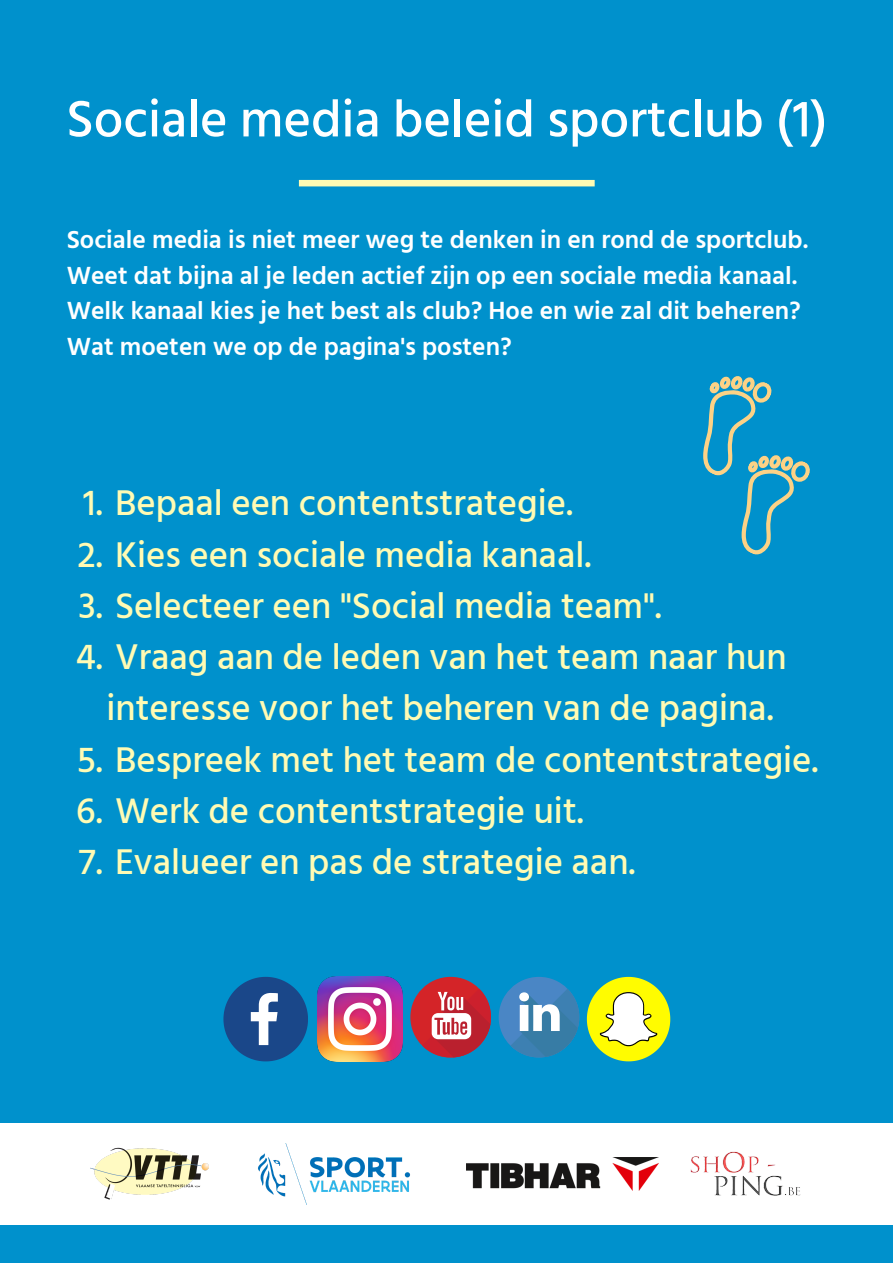
<style>
.page{position:relative;width:893px;height:1263px;background:#0091cc}
.page>*{position:absolute;margin:0;border:0;box-sizing:border-box;transform-origin:0 0}
.t1{font:500 52.5px "Hind Siliguri";color:#fff}
.t2{font:500 36.75px/51.2px "Hind Siliguri";color:#fffbb4;text-align:center}
.t3{font:600 25.5px/35.5px "Hind Siliguri";color:#fff}
</style>
<div class="page">
<div style="left:0;top:1123px;width:893px;height:102px;background:#fff"></div>
<img style="left:90px;top:1147px;width:119px;height:53px">
<img style="left:690px;top:1151px;width:111px;height:45px">
<img style="left:258px;top:1144px;width:152px;height:60px">
<img style="left:467px;top:1157px;width:191px;height:34px">
<div style="left:299px;top:180px;width:295px;height:6px;background:#fffbb4"></div>
<svg style="left:703px;top:376px;width:107px;height:179px"></svg>
<div style="left:410px;top:977px;width:81px;height:80px;background:#d42428;border-radius:50%"></div>
<svg style="left:422px;top:989px;width:69px;height:69px"></svg>
<div style="left:499px;top:977px;width:80px;height:80px;background:#4a86c5;border-radius:50%"></div>
<svg style="left:510px;top:977px;width:160px;height:84px"></svg>
<svg style="left:223px;top:977px;width:85px;height:84px"></svg>
<img style="left:318px;top:977px;width:84px;height:84px">
<p class="t1" style="left:66px;top:88px;width:762px">Sociale media beleid sportclub (1)</p>
<p class="t3" style="left:67px;top:222px;width:743px">Sociale media is niet meer weg te denken in en rond de sportclub.<br>Weet dat bijna al je leden actief zijn op een sociale media kanaal.<br>Welk kanaal kies je het best als club? Hoe en wie zal dit beheren?<br>Wat moeten we op de pagina's posten?</p>
<p class="t2" style="left:83px;top:477px;width:491px">1. Bepaal een contentstrategie.</p>
<p class="t2" style="left:77px;top:528px;width:515px">2. Kies een sociale media kanaal.</p>
<p class="t2" style="left:78px;top:580px;width:585px">3. Selecteer een "Social media team".</p>
<p class="t2" style="left:76px;top:631px;width:712px">4. Vraag aan de leden van het team naar hun interesse voor het beheren van de pagina.</p>
<p class="t2" style="left:77px;top:733px;width:743px">5. Bespreek met het team de contentstrategie.</p>
<p class="t2" style="left:76px;top:784px;width:509px">6. Werk de contentstrategie uit.</p>
<p class="t2" style="left:79px;top:836px;width:558px">7. Evalueer en pas de strategie aan.</p>
</div>
